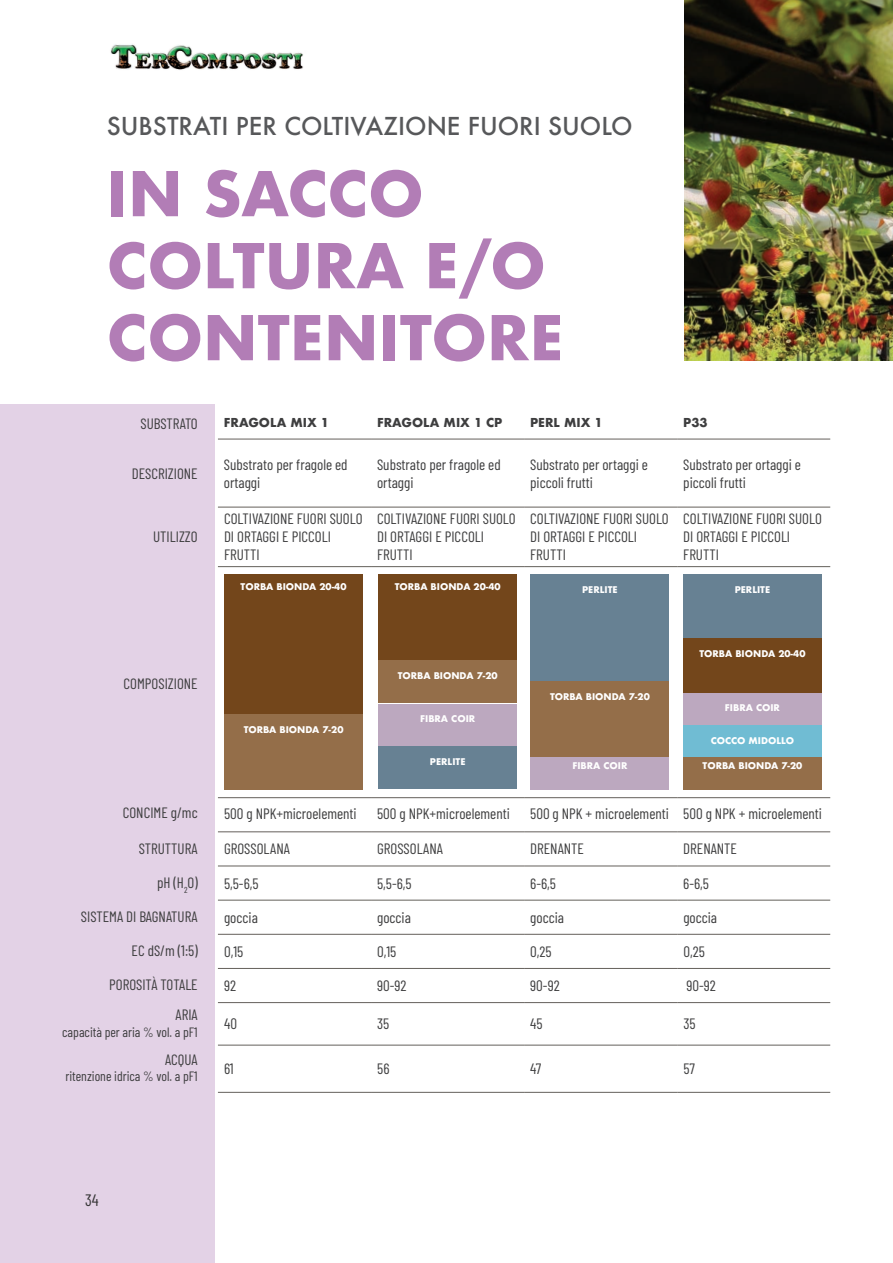
<style>
.page{position:relative;width:893px;height:1263px;background:#fff}
.page>*{position:absolute;margin:0;border:0;box-sizing:border-box;transform-origin:0 0}
.t1{font:700 60px/72px "Futura";color:#b27db6}
.t2{font:500 24px "Futura";color:#57585a}
.t3{font:16.5px "Barlow Condensed";color:#363536}
.t4{font:15px/18px "Barlow Condensed";color:#3e3e3f}
.t5{font:13.5px "Barlow Condensed";color:#3e3e3f}
.t6{font:700 12px "Futura";color:#3e3e3f}
.t7{font:700 9px "Futura";color:#fff}
</style>
<div class="page">
<img style="left:110px;top:44px;width:193px;height:26px">
<hr style="left:218px;top:439px;width:153px;height:1px;background:#64605b">
<hr style="left:371px;top:439px;width:153px;height:1px;background:#64605b">
<hr style="left:524px;top:439px;width:153px;height:1px;background:#64605b">
<hr style="left:677px;top:439px;width:153px;height:1px;background:#64605b">
<hr style="left:218px;top:507px;width:153px;height:1px;background:#64605b">
<hr style="left:371px;top:507px;width:153px;height:1px;background:#64605b">
<hr style="left:524px;top:507px;width:153px;height:1px;background:#64605b">
<hr style="left:677px;top:507px;width:153px;height:1px;background:#64605b">
<hr style="left:218px;top:566px;width:153px;height:1px;background:#64605b">
<hr style="left:371px;top:566px;width:153px;height:1px;background:#64605b">
<hr style="left:524px;top:566px;width:153px;height:1px;background:#64605b">
<hr style="left:677px;top:566px;width:153px;height:1px;background:#64605b">
<hr style="left:218px;top:797px;width:153px;height:1px;background:#64605b">
<hr style="left:371px;top:797px;width:153px;height:1px;background:#64605b">
<hr style="left:524px;top:797px;width:153px;height:1px;background:#64605b">
<hr style="left:677px;top:797px;width:153px;height:1px;background:#64605b">
<hr style="left:218px;top:831px;width:153px;height:1px;background:#64605b">
<hr style="left:371px;top:831px;width:153px;height:1px;background:#64605b">
<hr style="left:524px;top:831px;width:153px;height:1px;background:#64605b">
<hr style="left:677px;top:831px;width:153px;height:1px;background:#64605b">
<hr style="left:218px;top:866px;width:153px;height:1px;background:#64605b">
<hr style="left:371px;top:866px;width:153px;height:1px;background:#64605b">
<hr style="left:524px;top:866px;width:153px;height:1px;background:#64605b">
<hr style="left:677px;top:866px;width:153px;height:1px;background:#64605b">
<hr style="left:218px;top:900px;width:153px;height:1px;background:#64605b">
<hr style="left:371px;top:900px;width:153px;height:1px;background:#64605b">
<hr style="left:524px;top:900px;width:153px;height:1px;background:#64605b">
<hr style="left:677px;top:900px;width:153px;height:1px;background:#64605b">
<hr style="left:218px;top:934px;width:153px;height:1px;background:#64605b">
<hr style="left:371px;top:934px;width:153px;height:1px;background:#64605b">
<hr style="left:524px;top:934px;width:153px;height:1px;background:#64605b">
<hr style="left:677px;top:934px;width:153px;height:1px;background:#64605b">
<hr style="left:218px;top:968px;width:153px;height:1px;background:#64605b">
<hr style="left:371px;top:968px;width:153px;height:1px;background:#64605b">
<hr style="left:524px;top:968px;width:153px;height:1px;background:#64605b">
<hr style="left:677px;top:968px;width:153px;height:1px;background:#64605b">
<hr style="left:218px;top:1002px;width:153px;height:1px;background:#64605b">
<hr style="left:371px;top:1002px;width:153px;height:1px;background:#64605b">
<hr style="left:524px;top:1002px;width:153px;height:1px;background:#64605b">
<hr style="left:677px;top:1002px;width:153px;height:1px;background:#64605b">
<hr style="left:218px;top:1045px;width:153px;height:1px;background:#64605b">
<hr style="left:371px;top:1045px;width:153px;height:1px;background:#64605b">
<hr style="left:524px;top:1045px;width:153px;height:1px;background:#64605b">
<hr style="left:677px;top:1045px;width:153px;height:1px;background:#64605b">
<hr style="left:218px;top:1092px;width:153px;height:1px;background:#64605b">
<hr style="left:371px;top:1092px;width:153px;height:1px;background:#64605b">
<hr style="left:524px;top:1092px;width:153px;height:1px;background:#64605b">
<hr style="left:677px;top:1092px;width:153px;height:1px;background:#64605b">
<div style="left:0;top:405px;width:215px;height:858px;background:#e3d2e6"></div>
<img style="left:685px;top:0;width:208px;height:360px">
<div style="left:378px;top:574px;width:139px;height:87px;background:#73461b"></div>
<div style="left:224px;top:574px;width:139px;height:216px;background:#73461b"></div>
<div style="left:378px;top:660px;width:139px;height:43px;background:#946e49"></div>
<div style="left:378px;top:704px;width:139px;height:42px;background:#bca8bf"></div>
<div style="left:378px;top:746px;width:139px;height:43px;background:#678193"></div>
<div style="left:224px;top:714px;width:139px;height:76px;background:#946e49"></div>
<div style="left:531px;top:574px;width:138px;height:108px;background:#678193"></div>
<div style="left:531px;top:757px;width:138px;height:33px;background:#bca8bf"></div>
<div style="left:531px;top:682px;width:138px;height:75px;background:#946e49"></div>
<div style="left:683px;top:574px;width:139px;height:65px;background:#678193"></div>
<div style="left:683px;top:639px;width:139px;height:54px;background:#73461b"></div>
<div style="left:683px;top:693px;width:139px;height:33px;background:#bca8bf"></div>
<div style="left:683px;top:726px;width:139px;height:32px;background:#70bcd3"></div>
<div style="left:683px;top:757px;width:139px;height:32px;background:#946e49"></div>
<p class="t2" style="left:107px;top:110px;width:527px">SUBSTRATI PER COLTIVAZIONE FUORI SUOLO</p>
<p class="t1" style="left:107px;top:158px;width:318px">IN SACCO</p>
<p class="t1" style="left:107px;top:230px;width:458px">COLTURA E/O<br>CONTENITORE</p>
<p class="t4" style="left:141px;top:414px;width:59px">SUBSTRATO</p>
<p class="t4" style="left:132px;top:463px;width:67px">DESCRIZIONE</p>
<p class="t4" style="left:153px;top:527px;width:46px">UTILIZZO</p>
<p class="t4" style="left:124px;top:674px;width:76px">COMPOSIZIONE</p>
<p class="t4" style="left:123px;top:803px;width:76px">CONCIME g/mc</p>
<p class="t4" style="left:139px;top:838px;width:60px">STRUTTURA</p>
<p class="t4" style="left:157px;top:872px;width:42px">pH (H<sub>2</sub>O)</p>
<p class="t4" style="left:81px;top:906px;width:118px">SISTEMA DI BAGNATURA</p>
<p class="t4" style="left:132px;top:940px;width:68px">EC dS/m (1:5)</p>
<p class="t4" style="left:109px;top:975px;width:90px">POROSITÀ TOTALE</p>
<p class="t4" style="left:176px;top:1005px;width:24px">ARIA</p>
<p class="t5" style="left:62px;top:1022px;width:137px">capacità per aria % vol. a pF1</p>
<p class="t4" style="left:165px;top:1050px;width:34px">ACQUA</p>
<p class="t5" style="left:65px;top:1067px;width:134px">ritenzione idrica % vol. a pF1</p>
<p class="t6" style="left:224px;top:414px;width:107px">FRAGOLA MIX 1</p>
<p class="t6" style="left:377px;top:414px;width:127px">FRAGOLA MIX 1 CP</p>
<p class="t6" style="left:530px;top:414px;width:74px">PERL MIX 1</p>
<p class="t6" style="left:683px;top:414px;width:26px">P33</p>
<p class="t4" style="left:224px;top:454px;width:125px">Substrato per fragole ed ortaggi</p>
<p class="t4" style="left:377px;top:454px;width:125px">Substrato per fragole ed ortaggi</p>
<p class="t4" style="left:530px;top:454px;width:119px">Substrato per ortaggi e piccoli frutti</p>
<p class="t4" style="left:683px;top:454px;width:119px">Substrato per ortaggi e piccoli frutti</p>
<p class="t4" style="left:224px;top:509px;width:140px">COLTIVAZIONE FUORI SUOLO<br>DI ORTAGGI E PICCOLI<br>FRUTTI</p>
<p class="t4" style="left:377px;top:509px;width:140px">COLTIVAZIONE FUORI SUOLO<br>DI ORTAGGI E PICCOLI<br>FRUTTI</p>
<p class="t4" style="left:530px;top:509px;width:140px">COLTIVAZIONE FUORI SUOLO<br>DI ORTAGGI E PICCOLI<br>FRUTTI</p>
<p class="t4" style="left:683px;top:509px;width:140px">COLTIVAZIONE FUORI SUOLO<br>DI ORTAGGI E PICCOLI<br>FRUTTI</p>
<p class="t7" style="left:241px;top:581px;width:107px">TORBA BIONDA 20-40</p>
<p class="t7" style="left:395px;top:581px;width:107px">TORBA BIONDA 20-40</p>
<p class="t7" style="left:244px;top:723px;width:101px">TORBA BIONDA 7-20</p>
<p class="t7" style="left:398px;top:669px;width:101px">TORBA BIONDA 7-20</p>
<p class="t7" style="left:420px;top:712px;width:57px">FIBRA COIR</p>
<p class="t7" style="left:430px;top:755px;width:37px">PERLITE</p>
<p class="t7" style="left:582px;top:583px;width:37px">PERLITE</p>
<p class="t7" style="left:550px;top:690px;width:101px">TORBA BIONDA 7-20</p>
<p class="t7" style="left:572px;top:759px;width:57px">FIBRA COIR</p>
<p class="t7" style="left:735px;top:583px;width:37px">PERLITE</p>
<p class="t7" style="left:699px;top:647px;width:107px">TORBA BIONDA 20-40</p>
<p class="t7" style="left:725px;top:701px;width:57px">FIBRA COIR</p>
<p class="t7" style="left:711px;top:734px;width:85px">COCCO MIDOLLO</p>
<p class="t7" style="left:703px;top:759px;width:101px">TORBA BIONDA 7-20</p>
<p class="t4" style="left:224px;top:803px;width:134px">500 g NPK+microelementi</p>
<p class="t4" style="left:377px;top:803px;width:134px">500 g NPK+microelementi</p>
<p class="t4" style="left:530px;top:803px;width:140px">500 g NPK + microelementi</p>
<p class="t4" style="left:683px;top:803px;width:140px">500 g NPK + microelementi</p>
<p class="t4" style="left:224px;top:839px;width:67px">GROSSOLANA</p>
<p class="t4" style="left:377px;top:839px;width:67px">GROSSOLANA</p>
<p class="t4" style="left:530px;top:839px;width:55px">DRENANTE</p>
<p class="t4" style="left:683px;top:839px;width:55px">DRENANTE</p>
<p class="t4" style="left:224px;top:873px;width:36px">5,5-6,5</p>
<p class="t4" style="left:377px;top:873px;width:36px">5,5-6,5</p>
<p class="t4" style="left:530px;top:873px;width:27px">6-6,5</p>
<p class="t4" style="left:683px;top:873px;width:27px">6-6,5</p>
<p class="t4" style="left:224px;top:907px;width:35px">goccia</p>
<p class="t4" style="left:377px;top:907px;width:35px">goccia</p>
<p class="t4" style="left:530px;top:907px;width:35px">goccia</p>
<p class="t4" style="left:683px;top:907px;width:35px">goccia</p>
<p class="t4" style="left:224px;top:941px;width:21px">0,15</p>
<p class="t4" style="left:377px;top:941px;width:21px">0,15</p>
<p class="t4" style="left:530px;top:941px;width:23px">0,25</p>
<p class="t4" style="left:683px;top:941px;width:23px">0,25</p>
<p class="t4" style="left:224px;top:975px;width:14px">92</p>
<p class="t4" style="left:377px;top:975px;width:31px">90-92</p>
<p class="t4" style="left:530px;top:975px;width:31px">90-92</p>
<p class="t4" style="left:686px;top:975px;width:31px">90-92</p>
<p class="t4" style="left:224px;top:1014px;width:14px">40</p>
<p class="t4" style="left:377px;top:1014px;width:14px">35</p>
<p class="t4" style="left:530px;top:1014px;width:14px">45</p>
<p class="t4" style="left:683px;top:1014px;width:14px">35</p>
<p class="t4" style="left:224px;top:1059px;width:11px">61</p>
<p class="t4" style="left:377px;top:1059px;width:14px">56</p>
<p class="t4" style="left:530px;top:1059px;width:13px">47</p>
<p class="t4" style="left:683px;top:1059px;width:13px">57</p>
<p class="t3" style="left:85px;top:1188px;width:15px">34</p>
</div>
